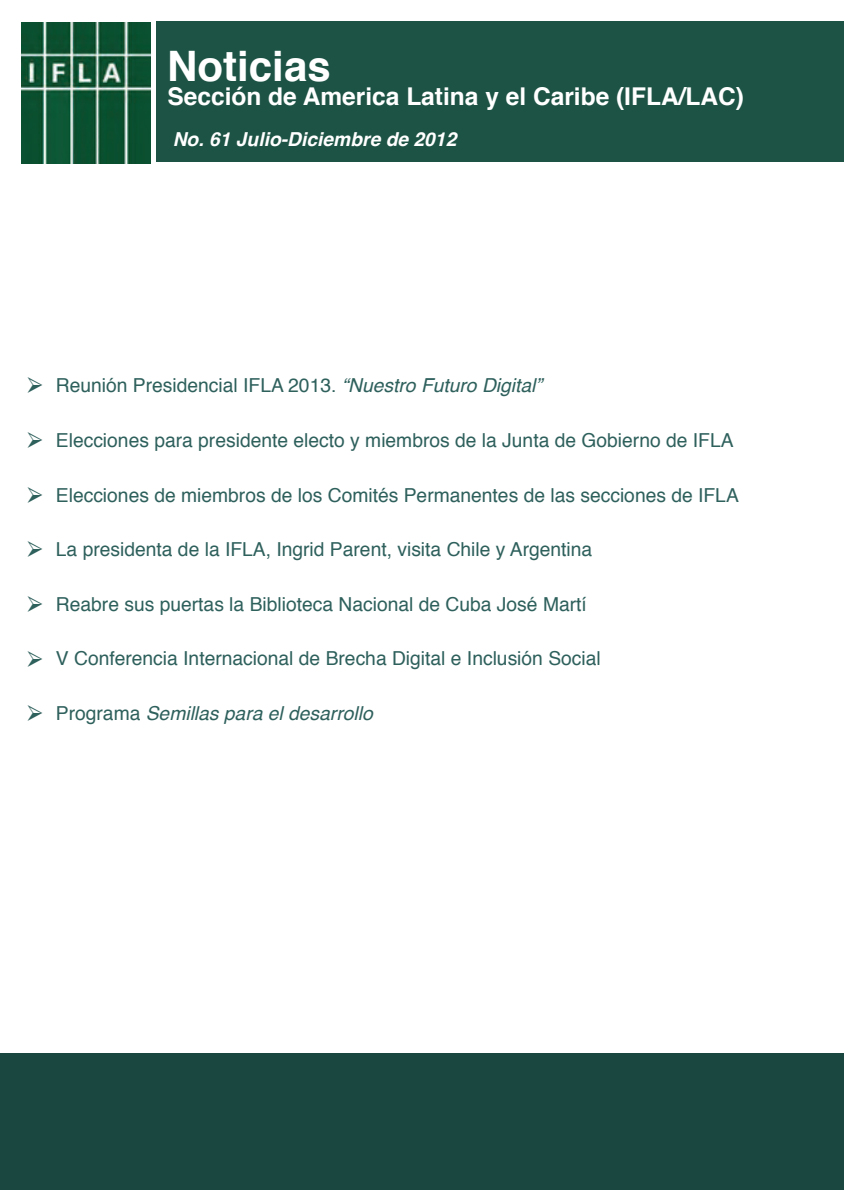
<style>
.page{position:relative;width:844px;height:1190px;background:#fff}
.page>*{position:absolute;margin:0;border:0;box-sizing:border-box;transform-origin:0 0}
.t1{font:700 42px "Helvetica";color:#fff}
.t2{font:31.85px/54.8px "Zapf Dingbats Std";color:#2e605c;text-align:justify;scale:.54 1}
.t3{font:700 24.5px "Helvetica";color:#fff}
.t4{font:19.25px "Helvetica";color:#2e605c}
.t5{font:italic 19.25px "Helvetica";color:#2e605c}
.t6{font:italic 700 19.25px "Helvetica";color:#fff}
.s1{font-style:italic}
.s2{font-style:normal}
</style>
<div class="page">
<div style="left:0;top:1054px;width:844px;height:136px;background:#1a473f"></div>
<div style="left:157px;top:21px;width:687px;height:141px;background:#1c5344"></div>
<img style="left:21px;top:22px;width:130px;height:141px">
<h1 class="t1" style="left:167px;top:32px;width:165px">Noticias</h1>
<p class="t3" style="left:167px;top:77px;width:578px">Sección de America Latina y el Caribe (IFLA/LAC)</p>
<p class="t6" style="left:173px;top:123px;width:285px">No. 61 Julio-Diciembre de 2012</p>
<h2 class="t2" style="left:27px;top:358px;width:31px">➢ ➢ ➢ ➢ ➢ ➢ ➢</h2>
<p class="t4" style="left:56px;top:371px;width:487px">Reunión Presidencial IFLA 2013. <span class="s1">“Nuestro Futuro Digital”</span></p>
<p class="t4" style="left:56px;top:425px;width:679px">Elecciones para presidente electo y miembros de la Junta de Gobierno de IFLA</p>
<p class="t4" style="left:56px;top:480px;width:684px">Elecciones de miembros de los Comités Permanentes de las secciones de IFLA</p>
<p class="t4" style="left:56px;top:535px;width:538px">La presidenta de la IFLA, Ingrid Parent, visita Chile y Argentina</p>
<p class="t4" style="left:56px;top:589px;width:532px">Reabre sus puertas la Biblioteca Nacional de Cuba José Martí</p>
<p class="t4" style="left:56px;top:644px;width:546px">V Conferencia Internacional de Brecha Digital e Inclusión Social</p>
<p class="t5" style="left:56px;top:698px;width:318px"><span class="s2">Programa</span> Semillas para el desarrollo</p>
</div>
